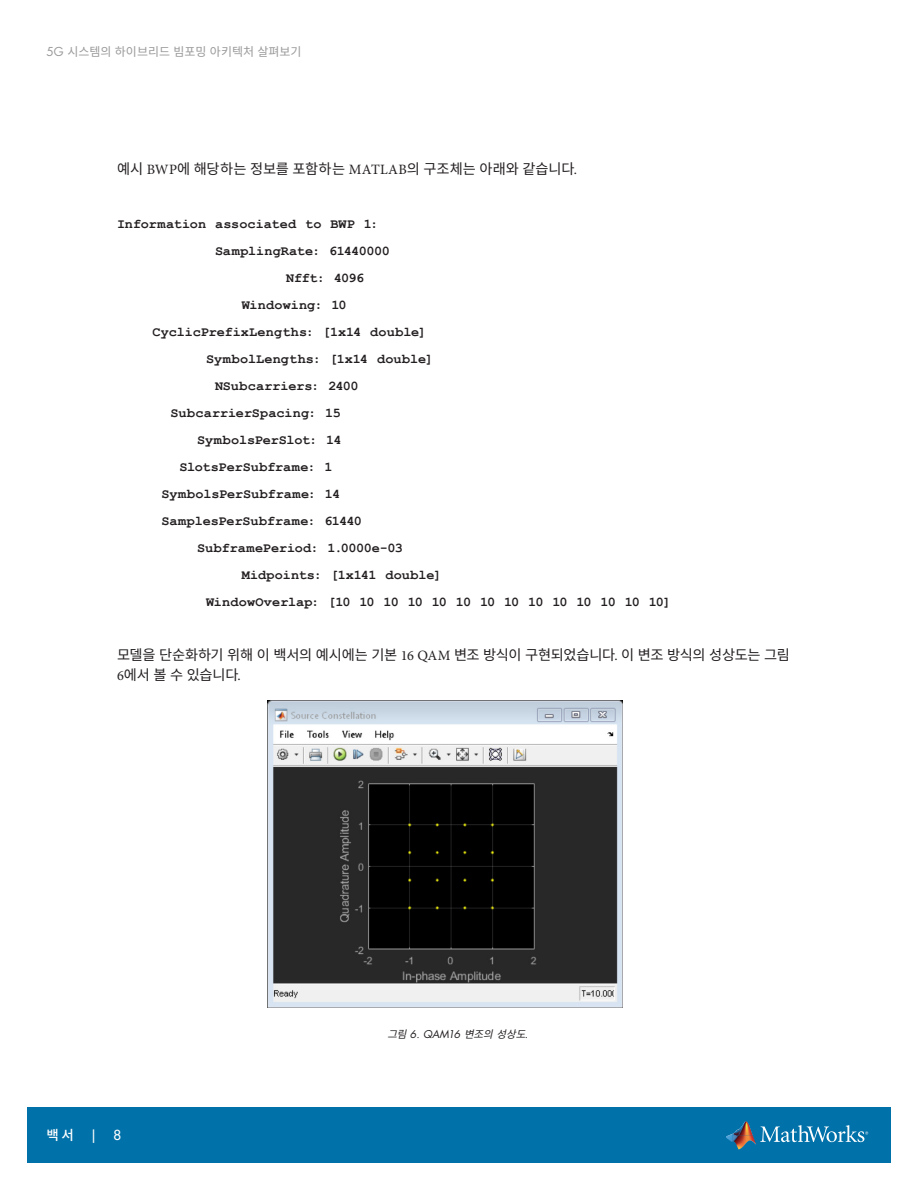
<style>
.page{position:relative;width:918px;height:1188px;background:#fff}
.page>*{position:absolute;margin:0;border:0;box-sizing:border-box;transform-origin:0 0}
.Body_Copy{font:14.25px/20.2px "Noto Sans KR";letter-spacing:-.02em;color:#231f20}
.Body_Copy-2{font:700 13.5px "Courier New";letter-spacing:-.005em;color:#231f20}
.Body_Copy-3{font:700 13.5px "Courier New";letter-spacing:-.075em;color:#231f20}
.Body_Copy-4{font:700 13.5px "Courier New";letter-spacing:-.035em;color:#231f20}
.t1{font:500 13.5px "Noto Sans KR";color:#fff}
.t2{font:12px "Noto Sans KR";color:#999}
.t3{font:italic 10.5px "Noto Sans KR";color:#231f20}
.s1{font-family:"Futura Std"}
.s2{font-family:"Minion Pro"}
</style>
<div class="page">
<div style="left:27px;top:1108px;width:864px;height:55px;background:#0071a9"></div>
<img style="left:733px;top:1121px;width:20px;height:14px">
<svg style="left:726px;top:1134px;width:7px;height:8px"></svg>
<img style="left:733px;top:1135px;width:23px;height:14px">
<svg style="left:760px;top:1125px;width:108px;height:17px"></svg>
<img style="left:267px;top:700px;width:355px;height:307px">
<p class="t2" style="left:46px;top:45px;width:257px"><span class="s1">5G</span> 시스템의 하이브리드 빔포밍 아키텍처 살펴보기</p>
<p class="Body_Copy" style="left:117px;top:159px;width:461px">예시 <span class="s2">BWP</span>에 해당하는 정보를 포함하는 <span class="s2">MATLAB</span>의 구조체는 아래와 같습니다<span class="s2">.</span></p>
<p class="Body_Copy-2" style="left:117px;top:216px;width:263px">Information associated to BWP 1:</p>
<p class="Body_Copy-2" style="left:215px;top:243px;width:176px">SamplingRate: 61440000</p>
<p class="Body_Copy-4" style="left:286px;top:270px;width:79px">Nfft: 4096</p>
<p class="Body_Copy-2" style="left:242px;top:297px;width:106px">Windowing: 10</p>
<p class="Body_Copy-2" style="left:153px;top:324px;width:275px">CyclicPrefixLengths: [1x14 double]</p>
<p class="Body_Copy-2" style="left:206px;top:351px;width:229px">SymbolLengths: [1x14 double]</p>
<p class="Body_Copy-2" style="left:215px;top:378px;width:145px">NSubcarriers: 2400</p>
<p class="Body_Copy-2" style="left:170px;top:405px;width:172px">SubcarrierSpacing: 15</p>
<p class="Body_Copy-2" style="left:197px;top:432px;width:146px">SymbolsPerSlot: 14</p>
<p class="Body_Copy-2" style="left:179px;top:459px;width:155px">SlotsPerSubframe: 1</p>
<p class="Body_Copy-2" style="left:162px;top:486px;width:180px">SymbolsPerSubframe: 14</p>
<p class="Body_Copy-2" style="left:162px;top:513px;width:202px">SamplesPerSubframe: 61440</p>
<p class="Body_Copy-2" style="left:197px;top:540px;width:207px">SubframePeriod: 1.0000e-03</p>
<p class="Body_Copy-2" style="left:242px;top:567px;width:201px">Midpoints: [1x141 double]</p>
<p class="Body_Copy-3" style="left:206px;top:594px;width:466px">WindowOverlap: [10 10 10 10 10 10 10 10 10 10 10 10 10 10]</p>
<p class="Body_Copy" style="left:117px;top:645px;width:674px">모델을 단순화하기 위해 이 백서의 예시에는 기본 <span class="s2">16 QAM</span> 변조 방식이 구현되었습니다<span class="s2">.</span> 이 변조 방식의 성상도는 그림<br><span class="s2">6</span>에서 볼 수 있습니다<span class="s2">.</span></p>
<p class="t1" style="left:46px;top:1128px;width:76px">백서 <span class="s1">| 8</span></p>
<p class="t3" style="left:387px;top:1028px;width:146px">그림<span class="s1">6 . QA M 1 6</span> 변조의 성상도<span class="s1">.</span></p>
</div>
